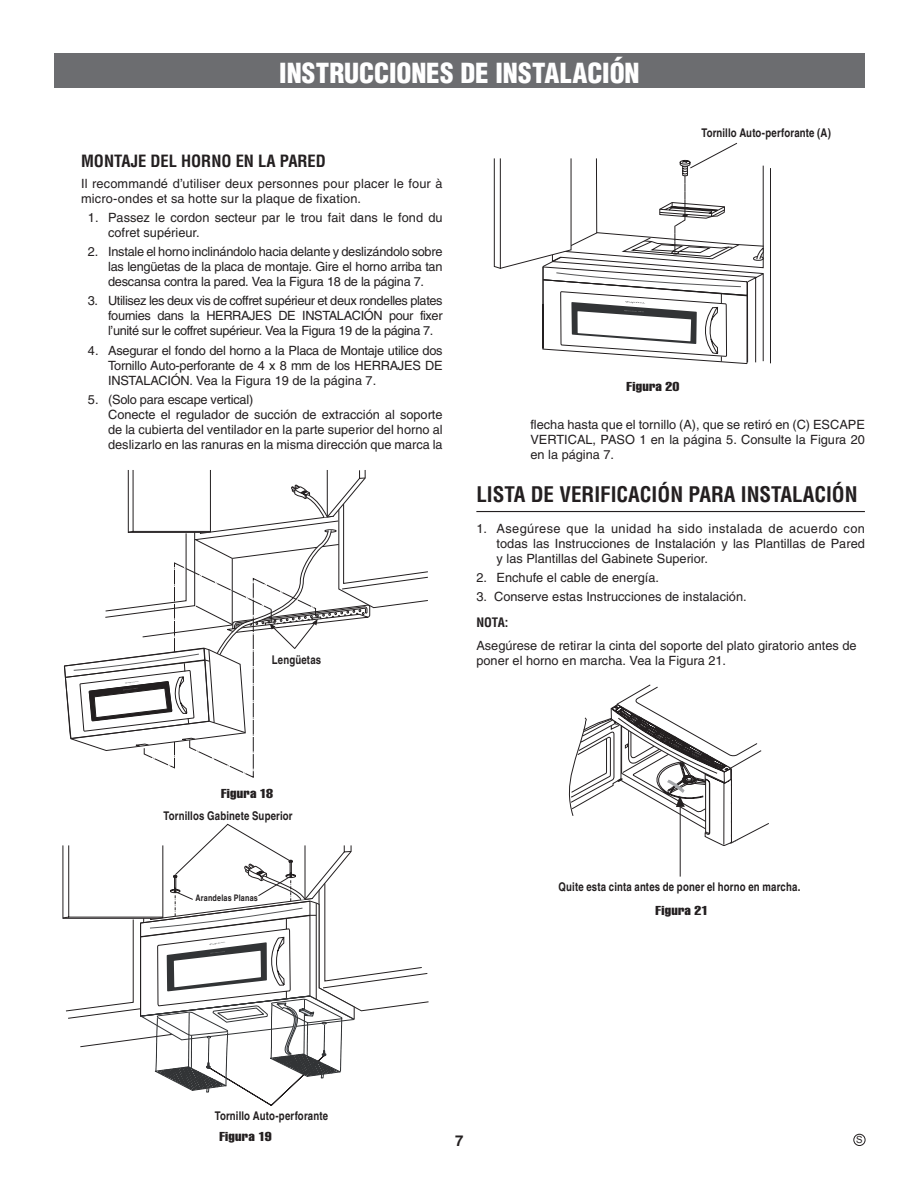
<style>
.page{position:relative;width:919px;height:1188px;background:#fff}
.page>*{position:absolute;margin:0;border:0;box-sizing:border-box;transform-origin:0 0}
.t1{font:900 condensed 27px "Helvetica";letter-spacing:-.005em;color:#fff}
.t2{font:700 condensed 21px "Helvetica";color:#231f20}
.t3{font:700 condensed 16.5px "Helvetica";color:#231f20}
.t4{font:700 15px "Helvetica";color:#231f20}
.t5{font:12.75px/15px "Helvetica";color:#231f20;text-align:justify}
.t6{font:extra-condensed 12.75px "Helvetica";letter-spacing:.02em;color:#231f20;scale:1.18 1}
.t7{font:700 condensed 12.75px "Helvetica";color:#231f20}
.t8{font:700 12px "Helvetica";letter-spacing:.015em;color:#231f20;scale:.8 1}
.t9{font:9.75px "Arial";color:#231f20}
.t10{font:700 9px "Helvetica";letter-spacing:.025em;color:#231f20;scale:.8 1}
</style>
<div class="page">
<div style="left:853px;top:1134px;width:12px;height:12px;border:1px solid #231f20;border-radius:50%"></div>
<div style="left:54px;top:54px;width:810px;height:34px;background:#6c6d70"></div>
<hr style="left:476px;top:511px;width:388px;height:1px;background:#231f20">
<svg style="left:493px;top:143px;width:278px;height:221px"></svg>
<svg style="left:568px;top:684px;width:201px;height:162px"></svg>
<hr style="left:679px;top:807px;width:1px;height:70px;background:#231f20">
<svg style="left:63px;top:824px;width:365px;height:282px"></svg>
<svg style="left:64px;top:470px;width:363px;height:307px"></svg>
<h1 class="t1" style="left:279px;top:63px;width:362px">INSTRUCCIONES DE INSTALACIÓN</h1>
<p class="t8" style="left:701px;top:128px;width:163px">Tornillo Auto-perforante (A)</p>
<p class="t3" style="left:81px;top:155px;width:246px">MONTAJE DEL HORNO EN LA PARED</p>
<p class="t5" style="left:81px;top:177px;width:363px">Il recommandé d’utiliser deux personnes pour placer le four à micro-ondes et sa hotte sur la plaque de fixation.</p>
<p class="t5" style="left:108px;top:211px;width:336px;text-indent:-20px">1. Passez le cordon secteur par le trou fait dans le fond du cofret supérieur.</p>
<p class="t5" style="left:108px;top:245px;width:336px;text-indent:-20px">2. Instale el horno inclinándolo hacia delante y deslizándolo sobre las lengüetas de la placa de montaje. Gire el horno arriba tan descansa contra la pared. Vea la Figura 18 de la página 7.</p>
<p class="t5" style="left:108px;top:295px;width:336px;text-indent:-20px">3. Utilisez les deux vis de coffret supérieur et deux rondelles plates fournies dans la HERRAJES DE INSTALACIÓN pour fixer l’unité sur le coffret supérieur. Vea la Figura 19 de la página 7.</p>
<p class="t5" style="left:108px;top:344px;width:336px;text-indent:-20px">4. Asegurar el fondo del horno a la Placa de Montaje utilice dos Tornillo Auto-perforante de 4 x 8 mm de los HERRAJES DE INSTALACIÓN. Vea la Figura 19 de la página 7.</p>
<p class="t5" style="left:108px;top:393px;width:336px;text-align:left;text-indent:-20px">5. (Solo para escape vertical)<br>Conecte el regulador de succión de extracción al soporte de la cubierta del ventilador en la parte superior del horno al deslizarlo en las ranuras en la misma dirección que marca la</p>
<p class="t8" style="left:271px;top:656px;width:63px">Lengüetas</p>
<p class="t6" style="left:626px;top:382px;width:46px">Figura 20</p>
<p class="t5" style="left:530px;top:418px;width:336px">flecha hasta que el tornillo (A), que se retiró en (C) ESCAPE VERTICAL, PASO 1 en la página 5. Consulte la Figura 20 en la página 7.</p>
<h2 class="t2" style="left:476px;top:486px;width:382px">LISTA DE VERIFICACIÓN PARA INSTALACIÓN</h2>
<p class="t5" style="left:496px;top:522px;width:369px;text-indent:-20px">1. Asegúrese que la unidad ha sido instalada de acuerdo con todas las Instrucciones de Instalación y las Plantillas de Pared y las Plantillas del Gabinete Superior.</p>
<p class="t5" style="left:476px;top:571px;width:184px">2. Enchufe el cable de energía.</p>
<p class="t5" style="left:476px;top:590px;width:271px">3. Conserve estas Instrucciones de instalación.</p>
<p class="t7" style="left:476px;top:618px;width:33px">NOTA:</p>
<p class="t5" style="left:476px;top:639px;width:381px">Asegúrese de retirar la cinta del soporte del plato giratorio antes de poner el horno en marcha. Vea la Figura 21.</p>
<p class="t6" style="left:221px;top:789px;width:46px">Figura 18</p>
<p class="t8" style="left:163px;top:812px;width:163px">Tornillos Gabinete Superior</p>
<p class="t10" style="left:195px;top:895px;width:79px">Arandelas Planas</p>
<p class="t8" style="left:558px;top:882px;width:303px">Quite esta cinta antes de poner el horno en marcha.</p>
<p class="t6" style="left:655px;top:906px;width:46px">Figura 21</p>
<p class="t8" style="left:215px;top:1112px;width:143px">Tornillo Auto-perforante</p>
<p class="t6" style="left:219px;top:1132px;width:46px">Figura 19</p>
<p class="t4" style="left:455px;top:1135px;width:10px">7</p>
<p class="t9" style="left:855px;top:1135px;width:8px">S</p>
</div>
